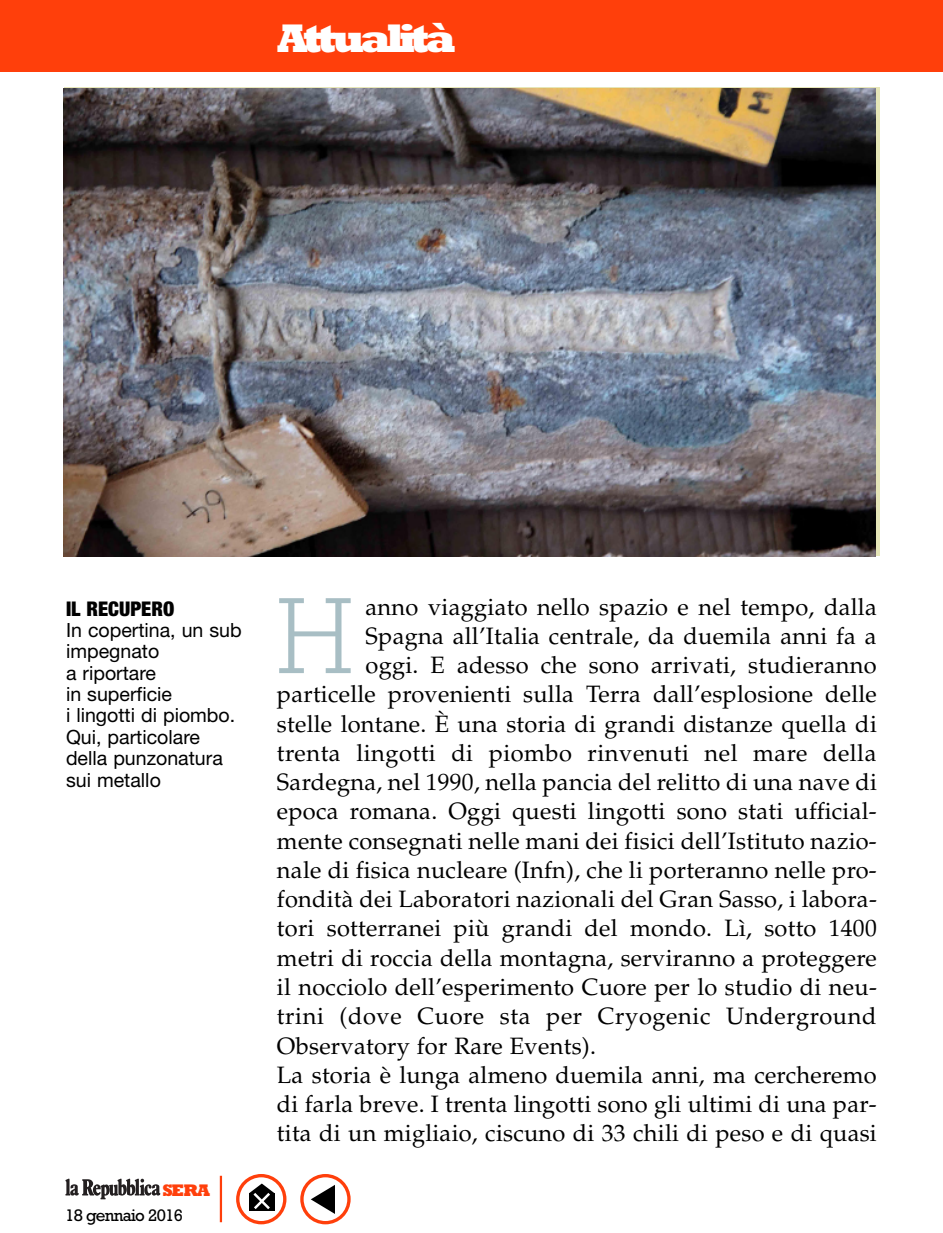
<style>
.page{position:relative;width:943px;height:1233px;background:#fff}
.page>*{position:absolute;margin:0;border:0;box-sizing:border-box;transform-origin:0 0}
.t1{font:300 110.25px "Rockwell";color:#a8bec4}
.t2{font:800 40.5px "Rockwell";letter-spacing:-.105em;color:#fff}
.t3{font:23.62px "Palatino";letter-spacing:.01em;color:#000}
.t4{font:900 condensed 20.25px "Helvetica Neue";color:#000}
.t5{font:19.57px/21.4px "Helvetica Neue";color:#000}
.t6{font:17.1px "Rockwell";letter-spacing:-.045em;color:#000}
.t7{font:800 17.1px "Rockwell";color:#ff3f0b}
</style>
<div class="page">
<img style="left:64px;top:89px;width:811px;height:467px">
<div style="left:0;top:0;width:943px;height:72px;background:#ff3f0b"></div>
<svg style="left:65px;top:1178px;width:95px;height:21px"></svg>
<hr style="left:220px;top:1175px;width:2px;height:47px;background:#ff3f0b">
<svg style="left:236px;top:1174px;width:50px;height:50px"></svg>
<svg style="left:300px;top:1174px;width:51px;height:50px"></svg>
<h2 class="t2" style="left:277px;top:25px;width:180px">Attualità</h2>
<p class="t4" style="left:66px;top:601px;width:110px">IL RECUPERO</p>
<p class="t5" style="left:66px;top:621px;width:177px">In copertina, un sub impegnato<br>a riportare<br>in superficie<br>i lingotti di piombo.<br>Qui, particolare della punzonatura sui metallo</p>
<p class="t7" style="left:162px;top:1184px;width:49px">SERA</p>
<p class="t6" style="left:65px;top:1209px;width:119px">18 gennaio 2016</p>
<h1 class="t1" style="left:277px;top:598px;width:77px">H</h1>
<p class="t3" style="left:365px;top:597px;width:513px">anno viaggiato nello spazio e nel tempo, dalla</p>
<p class="t3" style="left:365px;top:626px;width:512px">Spagna all’Italia centrale, da duemila anni fa a</p>
<p class="t3" style="left:365px;top:656px;width:512px">oggi. E adesso che sono arrivati, studieranno</p>
<p class="t3" style="left:277px;top:685px;width:601px">particelle provenienti sulla Terra dall’esplosione delle</p>
<p class="t3" style="left:277px;top:714px;width:601px">stelle lontane. È una storia di grandi distanze quella di</p>
<p class="t3" style="left:277px;top:743px;width:601px">trenta lingotti di piombo rinvenuti nel mare della</p>
<p class="t3" style="left:277px;top:773px;width:601px">Sardegna, nel 1990, nella pancia del relitto di una nave di</p>
<p class="t3" style="left:277px;top:802px;width:601px">epoca romana. Oggi questi lingotti sono stati ufficial-</p>
<p class="t3" style="left:277px;top:831px;width:601px">mente consegnati nelle mani dei fisici dell’Istituto nazio-</p>
<p class="t3" style="left:277px;top:860px;width:601px">nale di fisica nucleare (Infn), che li porteranno nelle pro-</p>
<p class="t3" style="left:277px;top:890px;width:601px">fondità dei Laboratori nazionali del Gran Sasso, i labora-</p>
<p class="t3" style="left:277px;top:919px;width:601px">tori sotterranei più grandi del mondo. Lì, sotto 1400</p>
<p class="t3" style="left:277px;top:948px;width:601px">metri di roccia della montagna, serviranno a proteggere</p>
<p class="t3" style="left:277px;top:977px;width:601px">il nocciolo dell’esperimento Cuore per lo studio di neu-</p>
<p class="t3" style="left:277px;top:1007px;width:601px">trini (dove Cuore sta per Cryogenic Underground</p>
<p class="t3" style="left:277px;top:1036px;width:320px">Observatory for Rare Events).</p>
<p class="t3" style="left:277px;top:1065px;width:601px">La storia è lunga almeno duemila anni, ma cercheremo</p>
<p class="t3" style="left:277px;top:1094px;width:601px">di farla breve. I trenta lingotti sono gli ultimi di una par-</p>
<p class="t3" style="left:277px;top:1124px;width:601px">tita di un migliaio, ciscuno di 33 chili di peso e di quasi</p>
</div>
